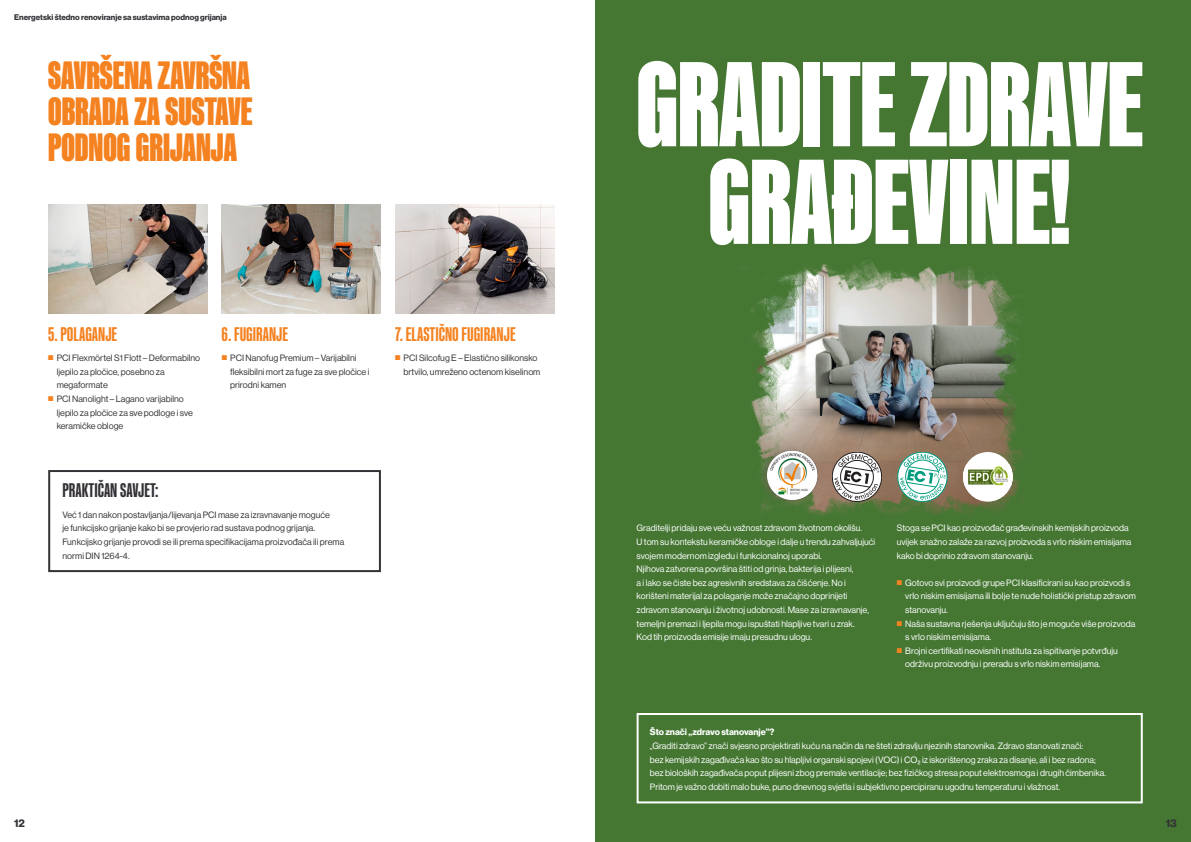
<style>
.page{position:relative;width:1191px;height:842px;background:#fff}
.page>*{position:absolute;margin:0;border:0;box-sizing:border-box;transform-origin:0 0}
.t1{font:900 122px/97.6px "Kaneda Gothic";color:#fff;text-align:center}
.t2{font:900 40px/36px "Kaneda Gothic";color:#f58220;text-align:justify}
.t3{font:700 20px "Kaneda Gothic";color:#f58220}
.t4{font:700 20px "Kaneda Gothic";color:#353237}
.t5{font:11px "N Haas Grotesk DS Pro 75 Bd";color:#353237}
.t6{font:9px/13.6px "N Haas Grotesk DS Pro 55 Rg";color:#fff}
.t7{font:9px/13.6px "N Haas Grotesk DS Pro 55 Rg";color:#353237}
.t8{font:9px "N Haas Grotesk DS Pro 75 Bd";color:#fff}
.t9{font:8px "N Haas Grotesk DS Pro 75 Bd";color:#353237}
.s1{color:#f58220}
</style>
<div class="page">
<div style="left:595px;top:0;width:596px;height:842px;background:#457733"></div>
<img style="left:750px;top:260px;width:277px;height:256px">
<svg style="left:897px;top:452px;width:50px;height:50px;background:#a4c7ba"></svg>
<svg style="left:832px;top:452px;width:49px;height:50px;background:#b3ada8"></svg>
<div style="left:636px;top:713px;width:506px;height:90px;border:2px solid #fff"></div>
<img style="left:754px;top:442px;width:68px;height:68px">
<div style="left:48px;top:470px;width:333px;height:102px;border:2px solid #353237"></div>
<div style="left:963px;top:452px;width:49px;height:50px;background:#fff;border-radius:50%"></div>
<div style="left:963px;top:464px;width:49px;height:23px;background:#fff"></div>
<img style="left:963px;top:466px;width:49px;height:19px">
<img style="left:48px;top:205px;width:159px;height:109px">
<img style="left:395px;top:205px;width:159px;height:109px">
<img style="left:222px;top:205px;width:159px;height:109px">
<p class="t9" style="left:14px;top:13px;width:214px">Energetski štedno renoviranje sa sustavima podnog grijanja</p>
<h2 class="t2" style="left:48px;top:57px;width:206px">SAVRŠENA ZAVRŠNA OBRADA ZA SUSTAVE PODNOG GRIJANJA</h2>
<h1 class="t1" style="left:636px;top:55px;width:508px">GRADITE ZDRAVE<br>GRAĐEVINE!</h1>
<h3 class="t3" style="left:48px;top:323px;width:71px">5. POLAGANJE</h3>
<h3 class="t3" style="left:222px;top:323px;width:68px">6. FUGIRANJE</h3>
<h3 class="t3" style="left:395px;top:323px;width:122px">7. ELASTIČNO FUGIRANJE</h3>
<p class="t7" style="left:57px;top:351px;width:145px;text-indent:-9px"><span class="s1">■</span> PCI Flexmörtel S1 Flott – Deformabilno ljepilo za pločice, posebno za megaformate</p>
<p class="t7" style="left:57px;top:392px;width:138px;text-indent:-9px"><span class="s1">■</span> PCI Nanolight – Lagano varijabilno ljepilo za pločice za sve podloge i sve keramičke obloge</p>
<p class="t7" style="left:230px;top:351px;width:141px;text-indent:-9px"><span class="s1">■</span> PCI Nanofug Premium – Varijabilni fleksibilni mort za fuge za sve pločice i prirodni kamen</p>
<h3 class="t4" style="left:62px;top:479px;width:98px">PRAKTIČAN SAVJET:</h3>
<p class="t7" style="left:62px;top:508px;width:283px">Već 1 dan nakon postavljanja/lijevanja PCI mase za izravnavanje moguće<br>je funkcijsko grijanje kako bi se provjerio rad sustava podnog grijanja.<br>Funkcijsko grijanje provodi se ili prema specifikacijama proizvođača ili prema normi DIN 1264-4.</p>
<p class="t7" style="left:403px;top:351px;width:138px;text-indent:-9px"><span class="s1">■</span> PCI Silcofug E – Elastično silikonsko brtvilo, umreženo octenom kiselinom</p>
<p class="t6" style="left:636px;top:521px;width:240px">Graditelji pridaju sve veću važnost zdravom životnom okolišu.<br>U tom su kontekstu keramičke obloge i dalje u trendu zahvaljujući svojem modernom izgledu i funkcionalnoj uporabi.<br>Njihova zatvorena površina štiti od grinja, bakterija i plijesni,<br>a i lako se čiste bez agresivnih sredstava za čišćenje. No i korišteni materijal za polaganje može značajno doprinijeti zdravom stanovanju i životnoj udobnosti. Mase za izravnavanje, temeljni premazi i ljepila mogu ispuštati hlapljive tvari u zrak.<br>Kod tih proizvoda emisije imaju presudnu ulogu.</p>
<p class="t6" style="left:896px;top:521px;width:236px">Stoga se PCI kao proizvođač građevinskih kemijskih proizvoda uvijek snažno zalaže za razvoj proizvoda s vrlo niskim emisijama kako bi doprinio zdravom stanovanju.</p>
<p class="t6" style="left:905px;top:576px;width:232px;text-indent:-9px"><span class="s1">■</span> Gotovo svi proizvodi grupe PCI klasificirani su kao proizvodi s vrlo niskim emisijama ili bolje te nude holistički pristup zdravom stanovanju.</p>
<p class="t6" style="left:905px;top:617px;width:231px;text-indent:-9px"><span class="s1">■</span> Naša sustavna rješenja uključuju što je moguće više proizvoda s vrlo niskim emisijama.</p>
<p class="t6" style="left:905px;top:644px;width:214px;text-indent:-9px"><span class="s1">■</span> Brojni certifikati neovisnih instituta za ispitivanje potvrđuju održivu proizvodnju i preradu s vrlo niskim emisijama.</p>
<p class="t8" style="left:650px;top:727px;width:126px">Što znači „zdravo stanovanje”?</p>
<p class="t6" style="left:650px;top:739px;width:457px">„Graditi zdravo” znači svjesno projektirati kuću na način da ne šteti zdravlju njezinih stanovnika. Zdravo stanovati znači:<br>bez kemijskih zagađivača kao što su hlapljivi organski spojevi (VOC) i CO₂ iz iskorištenog zraka za disanje, ali i bez radona; bez bioloških zagađivača poput plijesni zbog premale ventilacije; bez fizičkog stresa poput elektrosmoga i drugih čimbenika.<br>Pritom je važno dobiti malo buke, puno dnevnog svjetla i subjektivno percipiranu ugodnu temperaturu i vlažnost.</p>
<p class="t5" style="left:14px;top:817px;width:12px">12</p>
<p class="t5" style="left:1165px;top:817px;width:13px">13</p>
</div>
